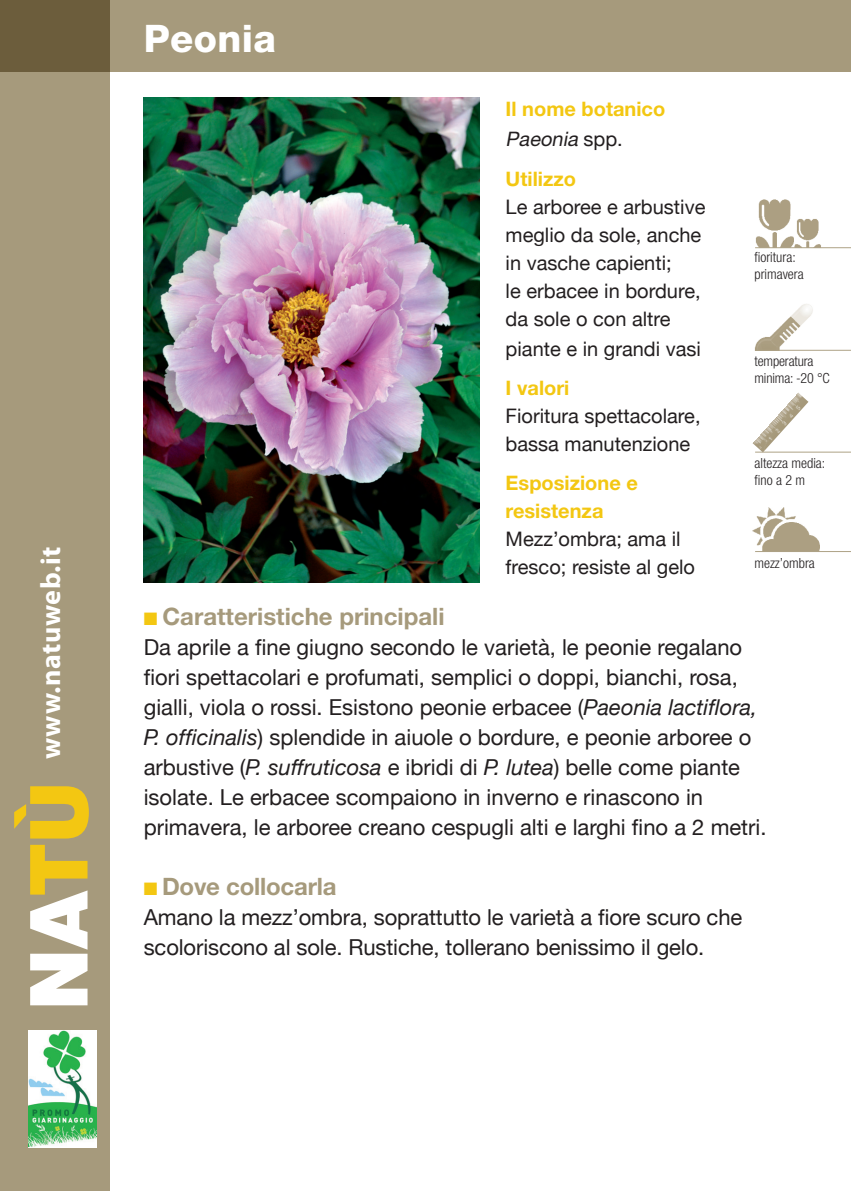
<style>
.page{position:relative;width:851px;height:1191px;background:#fff}
.page>*{position:absolute;margin:0;border:0;box-sizing:border-box;transform-origin:0 0}
.t1{font:800 38px "Helvetica Neue";letter-spacing:.01em;color:#fff}
.t2{font:700 28px "Myriad Pro";letter-spacing:.02em;color:#fff}
.t3{font:700 24px "Helvetica Neue LT Std";color:#a69a7c}
.t4{font:22px/30px "Helvetica Neue";color:#231f20}
.t5{font:20px/28px "Helvetica Neue";color:#231f20}
.t6{font:700 20px/28px "Helvetica Neue LT Std";color:#f3c712}
.t7{font:italic 20px "Helvetica Neue";color:#231f20}
.t8{font:300 condensed 14px/16.8px "Helvetica Neue LT Std";color:#231f20}
.s1{font-style:normal}
.s2{color:#f3c712}
.s3{font-style:italic}
</style>
<div class="page">
<div style="left:0;top:0;width:110px;height:1191px;background:#a69a7c"></div>
<svg style="left:14px;top:786px;width:75px;height:219px"></svg>
<img style="left:28px;top:1030px;width:69px;height:117px">
<div style="left:0;top:0;width:850px;height:72px;background:#a69a7c"></div>
<img style="left:754px;top:304px;width:60px;height:46px">
<hr style="left:755px;top:350px;width:95px;height:1px;background:#aea286">
<img style="left:755px;top:199px;width:39px;height:48px">
<img style="left:794px;top:219px;width:27px;height:28px">
<hr style="left:755px;top:247px;width:95px;height:1px;background:#aea286">
<img style="left:752px;top:392px;width:56px;height:60px">
<hr style="left:755px;top:452px;width:95px;height:1px;background:#aea286">
<img style="left:752px;top:507px;width:67px;height:44px">
<hr style="left:755px;top:551px;width:95px;height:1px;background:#aea286">
<img style="left:144px;top:97px;width:335px;height:485px">
<p class="t2" style="left:32px;top:759px;width:214px;rotate:-90deg">www.natuweb.it</p>
<p class="t1" style="left:144px;top:16px;width:134px">Peonia</p>
<p class="t6" style="left:505px;top:95px;width:161px">Il nome botanico</p>
<p class="t7" style="left:505px;top:127px;width:119px">Paeonia <span class="s1">s p p .</span></p>
<p class="t6" style="left:505px;top:164px;width:72px">Utilizzo</p>
<p class="t5" style="left:505px;top:192px;width:201px">Le arboree e arbustive meglio da sole, anche in vasche capienti;</p>
<p class="t5" style="left:505px;top:276px;width:196px">le erbacee in bordure, da sole o con altre</p>
<p class="t5" style="left:505px;top:334px;width:197px">piante e in grandi vasi</p>
<p class="t6" style="left:505px;top:373px;width:65px">I valori</p>
<p class="t5" style="left:505px;top:401px;width:196px">Fioritura spettacolare,</p>
<p class="t5" style="left:505px;top:429px;width:186px">bassa manutenzione</p>
<p class="t6" style="left:505px;top:469px;width:134px">Esposizione e resistenza</p>
<p class="t5" style="left:505px;top:525px;width:191px">Mezz’ombra; ama il fresco; resiste al gelo</p>
<p class="t8" style="left:754px;top:249px;width:51px">fioritura: primavera</p>
<p class="t8" style="left:754px;top:352px;width:61px">temperatura</p>
<p class="t8" style="left:754px;top:369px;width:77px">minima: -20 °C</p>
<p class="t8" style="left:754px;top:455px;width:72px">altezza media:</p>
<p class="t8" style="left:754px;top:471px;width:52px">fino a 2 m</p>
<p class="t8" style="left:754px;top:554px;width:62px">mezz’ombra</p>
<p class="t3" style="left:144px;top:601px;width:302px"><span class="s2">■</span> Caratteristiche principali</p>
<p class="t4" style="left:144px;top:631px;width:624px">Da aprile a fine giugno secondo le varietà, le peonie regalano fiori spettacolari e profumati, semplici o doppi, bianchi, rosa, gialli, viola o rossi. Esistono peonie erbacee (<span class="s3">Paeonia lactiflora, P. officinalis</span>) splendide in aiuole o bordure, e peonie arboree o arbustive (<span class="s3">P. suffruticosa</span> e ibridi di <span class="s3">P. lutea</span>) belle come piante isolate. Le erbacee scompaiono in inverno e rinascono in primavera, le arboree creano cespugli alti e larghi fino a 2 metri.</p>
<p class="t3" style="left:144px;top:871px;width:194px"><span class="s2">■</span> Dove collocarla</p>
<p class="t4" style="left:144px;top:901px;width:600px">Amano la mezz’ombra, soprattutto le varietà a fiore scuro che scoloriscono al sole. Rustiche, tollerano benissimo il gelo.</p>
</div>
